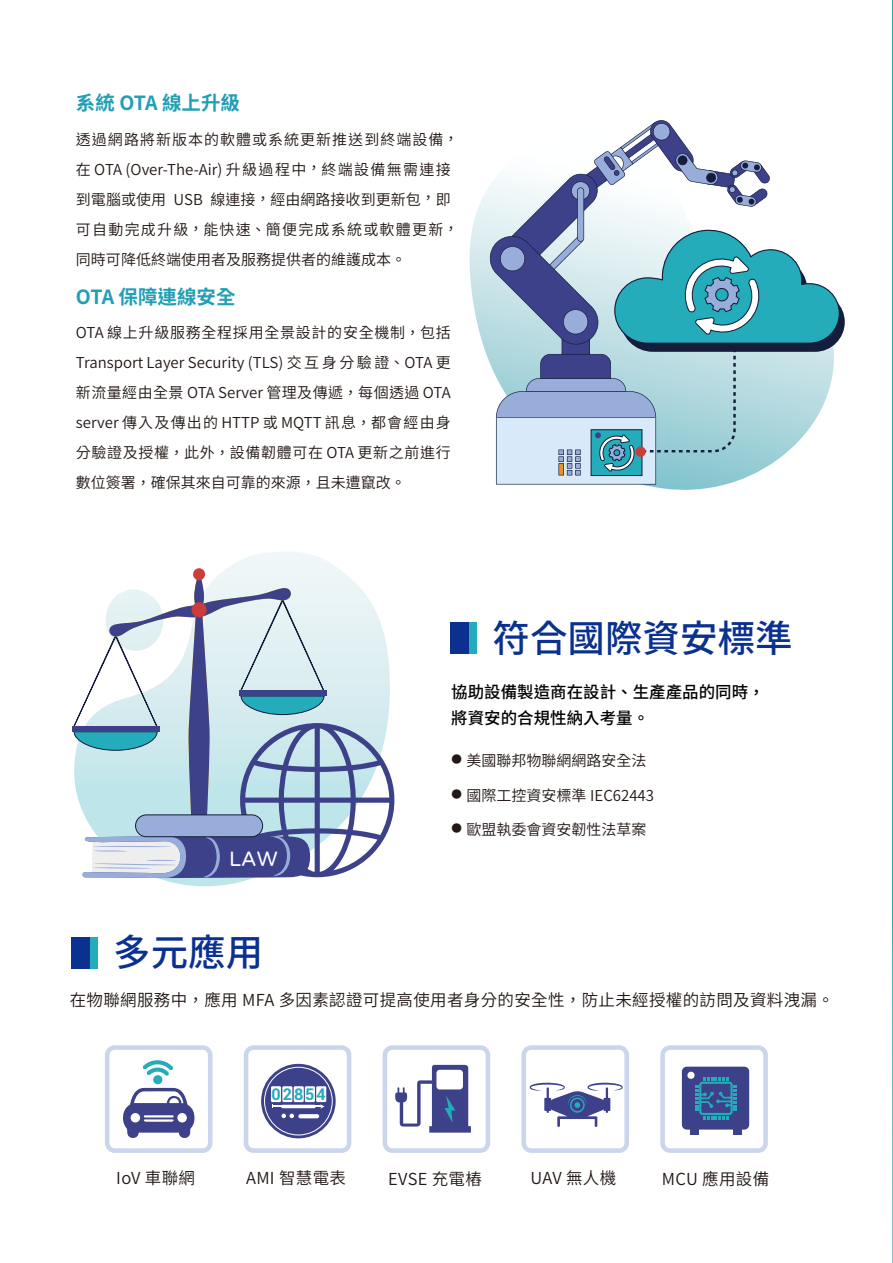
<style>
.page{position:relative;width:893px;height:1263px;background:#fff}
.page>*{position:absolute;margin:0;border:0;box-sizing:border-box;transform-origin:0 0}
.t1{font:500 37.5px "Noto Sans CJ Kjp";color:#0b3190}
.t2{font:21.3px "jf openhuninn 1.1";color:#fff}
.t3{font:700 19.5px "Source Han Sans TWHK";color:#229eb6}
.t4{font:16.5px "Source Han Sans TWHK";letter-spacing:.02em;color:#221815}
.t5{font:500 16.5px/25.3px "Source Han Sans TWHK";color:#040000}
.t6{font:700 16.05px "Roboto";letter-spacing:.12em;color:#24acbb}
.t7{font:15px/30px "Source Han Sans TWHK";color:#221815;text-align:justify}
.t8{font:15px/30px "Source Han Sans TWHK";letter-spacing:.07em;color:#221815}
</style>
<div class="page">
<svg style="left:892px;top:0;width:1px;height:1263px"></svg>
<svg style="left:469px;top:189px;width:258px;height:301px"></svg>
<svg style="left:488px;top:120px;width:357px;height:364px"></svg>
<div style="left:635px;top:446px;width:11px;height:11px;background:#ca3d39;border-radius:50%"></div>
<svg style="left:157px;top:552px;width:188px;height:334px"></svg>
<div style="left:72px;top:726px;width:87px;height:6px;background:#3c4189"></div>
<svg style="left:73px;top:574px;width:322px;height:304px"></svg>
<div style="left:192px;top:602px;width:15px;height:15px;background:#ca3d39;border-radius:50%"></div>
<div style="left:193px;top:568px;width:12px;height:12px;background:#ca3d39;border-radius:50%"></div>
<div style="left:136px;top:815px;width:127px;height:22px;background:#98add9;border-radius:11px"></div>
<div style="left:135px;top:814px;width:128px;height:23px;border:1px solid #141d3b;border-radius:11px"></div>
<div style="left:105px;top:1045px;width:107px;height:108px;border:5px solid #98add9;border-radius:7px"></div>
<svg style="left:123px;top:1060px;width:72px;height:78px"></svg>
<div style="left:660px;top:1045px;width:108px;height:108px;border:5px solid #98add9;border-radius:7px"></div>
<div style="left:690px;top:1127px;width:9px;height:7px;background:#3c4189"></div>
<div style="left:733px;top:1127px;width:8px;height:7px;background:#3c4189"></div>
<div style="left:682px;top:1067px;width:67px;height:62px;background:#3c4189;border-radius:5px"></div>
<svg style="left:695px;top:1077px;width:42px;height:42px"></svg>
<div style="left:687px;top:1072px;width:8px;height:7px;background:#fff;border-radius:50%"></div>
<div style="left:244px;top:1045px;width:107px;height:108px;border:5px solid #98add9;border-radius:7px"></div>
<svg style="left:261px;top:1064px;width:75px;height:74px"></svg>
<svg style="left:264px;top:1067px;width:69px;height:68px"></svg>
<div style="left:271px;top:1086px;width:10px;height:16px;background:#fff"></div>
<div style="left:282px;top:1086px;width:10px;height:16px;background:#fff"></div>
<div style="left:294px;top:1086px;width:10px;height:16px;background:#fff"></div>
<div style="left:305px;top:1086px;width:10px;height:16px;background:#fff"></div>
<div style="left:316px;top:1086px;width:10px;height:16px;background:#fff"></div>
<div style="left:383px;top:1045px;width:107px;height:108px;border:5px solid #98add9;border-radius:7px"></div>
<svg style="left:395px;top:1065px;width:76px;height:67px"></svg>
<div style="left:521px;top:1045px;width:108px;height:108px;border:5px solid #98add9;border-radius:7px"></div>
<svg style="left:530px;top:1083px;width:93px;height:44px"></svg>
<div style="left:451px;top:622px;width:21px;height:31px;background:#0b3190"></div>
<div style="left:470px;top:622px;width:7px;height:31px;background:#24acbb"></div>
<div style="left:72px;top:937px;width:21px;height:32px;background:#0b3190"></div>
<div style="left:91px;top:937px;width:7px;height:32px;background:#24acbb"></div>
<h3 class="t3" style="left:76px;top:92px;width:166px">系統 OTA 線上升級</h3>
<p class="t8" style="left:76px;top:124px;width:384px">透過網路將新版本的軟體或系統更新推送到終端設備，在 OTA (Over-The-Air) 升級過程中，終端設備無需連接到電腦或使用 USB 線連接，經由網路接收到更新包，即可自動完成升級，能快速、簡便完成系統或軟體更新，同時可降低終端使用者及服務提供者的維護成本。</p>
<h3 class="t3" style="left:76px;top:285px;width:161px">OTA 保障連線安全</h3>
<p class="t7" style="left:76px;top:318px;width:376px">OTA 線上升級服務全程採用全景設計的安全機制，包括Transport Layer Security (TLS) 交互身分驗證、OTA 更新流量經由全景 OTA Server 管理及傳遞，每個透過 OTA server 傳入及傳出的 HTTP 或 MQTT 訊息，都會經由身分驗證及授權，此外，設備韌體可在 OTA 更新之前進行數位簽署，確保其來自可靠的來源，且未遭竄改。</p>
<h1 class="t1" style="left:493px;top:617px;width:301px">符合國際資安標準</h1>
<p class="t5" style="left:451px;top:680px;width:315px">協助設備製造商在設計、生產產品的同時，將資安的合規性納入考量。</p>
<h2 class="t2" style="left:229px;top:844px;width:50px">LAW</h2>
<h1 class="t1" style="left:113px;top:931px;width:151px">多元應用</h1>
<p class="t7" style="left:451px;top:746px;width:197px"><sup>●</sup> 美國聯邦物聯網網路安全法</p>
<p class="t7" style="left:451px;top:780px;width:204px"><sup>●</sup> 國際工控資安標準 IEC62443</p>
<p class="t7" style="left:451px;top:815px;width:197px"><sup>●</sup> 歐盟執委會資安韌性法草案</p>
<p class="t4" style="left:70px;top:991px;width:766px">在物聯網服務中，應用 MFA 多因素認證可提高使用者身分的安全性，防止未經授權的訪問及資料洩漏。</p>
<p class="t6" style="left:272px;top:1083px;width:56px">02854</p>
<p class="t4" style="left:116px;top:1169px;width:80px">IoV 車聯網</p>
<p class="t4" style="left:246px;top:1169px;width:101px">AMI 智慧電表</p>
<p class="t4" style="left:388px;top:1169px;width:95px">EVSE 充電樁</p>
<p class="t4" style="left:530px;top:1169px;width:87px">UAV 無人機</p>
<p class="t4" style="left:662px;top:1169px;width:109px">MCU 應用設備</p>
</div>
